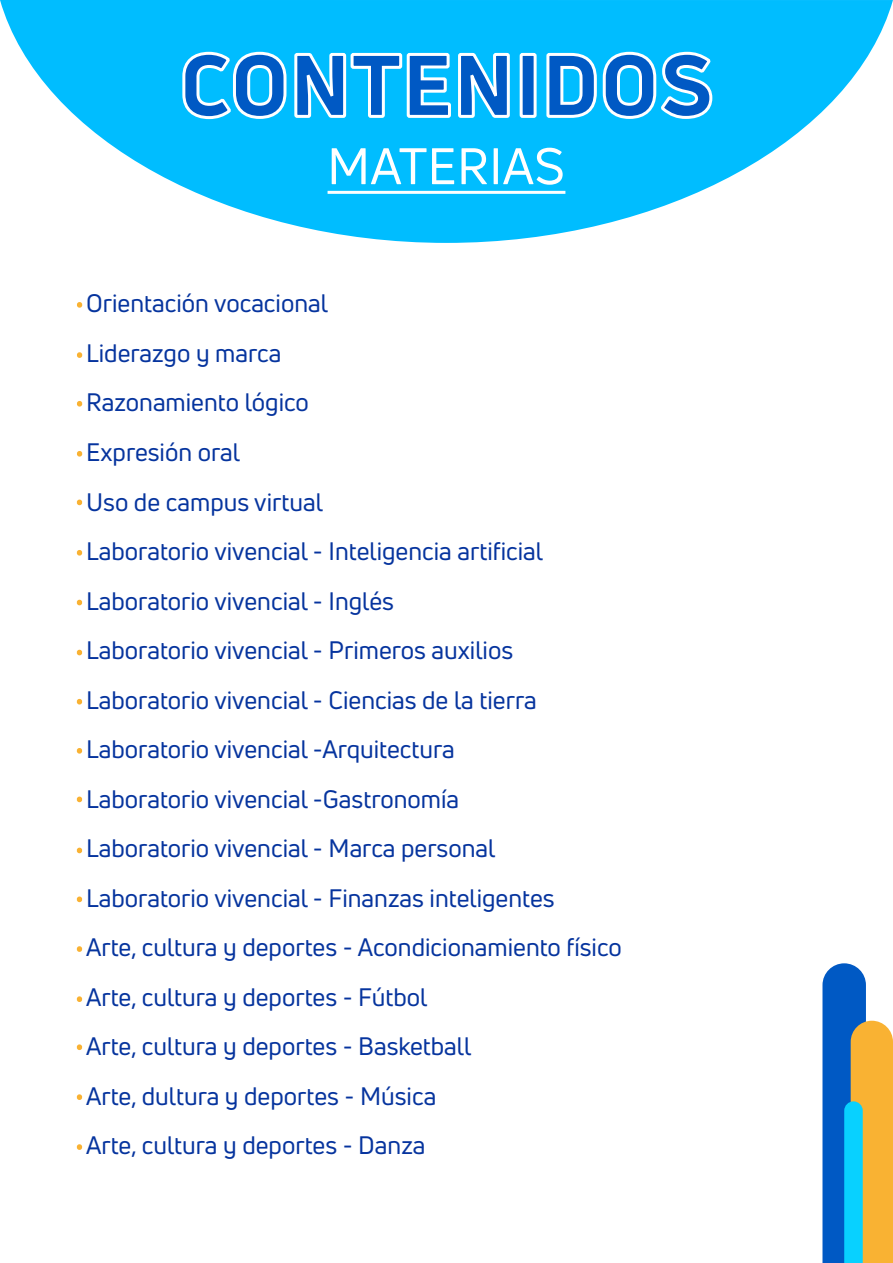
<style>
.page{position:relative;width:893px;height:1263px;background:#fff}
.page>*{position:absolute;margin:0;border:0;box-sizing:border-box;transform-origin:0 0}
.t1{font:800 86.7px "Uni Neue";color:#0059c4}
.t2{font:50.25px "Uni Neue";letter-spacing:.01em;color:#fff}
.t3{font:24.75px/49.5px "Uni Neue";color:#06349e}
</style>
<div class="page">
<svg style="left:0;top:0;width:893px;height:243px;fill:#00bdff"></svg>
<svg style="left:181px;top:50px;width:330px;height:71px;background:#2ec8ff"></svg>
<div style="left:520px;top:53px;width:17px;height:65px;border:3px solid #fff;border-radius:2px"></div>
<svg style="left:545px;top:50px;width:169px;height:70px"></svg>
<svg style="left:822px;top:963px;width:71px;height:300px;background:#789b9a"></svg>
<hr style="left:328px;top:191px;width:237px;height:3px;background:#fff">
<svg style="left:77px;top:302px;width:6px;height:6px"></svg>
<svg style="left:77px;top:352px;width:6px;height:6px"></svg>
<svg style="left:77px;top:401px;width:6px;height:6px"></svg>
<svg style="left:77px;top:451px;width:6px;height:6px"></svg>
<svg style="left:76px;top:500px;width:7px;height:5px"></svg>
<svg style="left:76px;top:550px;width:7px;height:6px"></svg>
<svg style="left:76px;top:600px;width:7px;height:5px"></svg>
<svg style="left:76px;top:650px;width:7px;height:5px"></svg>
<svg style="left:76px;top:699px;width:7px;height:5px"></svg>
<svg style="left:76px;top:748px;width:7px;height:6px"></svg>
<svg style="left:76px;top:796px;width:7px;height:6px"></svg>
<svg style="left:76px;top:848px;width:7px;height:5px"></svg>
<svg style="left:76px;top:896px;width:7px;height:6px"></svg>
<svg style="left:76px;top:946px;width:7px;height:6px"></svg>
<svg style="left:76px;top:996px;width:7px;height:6px"></svg>
<svg style="left:76px;top:1044px;width:7px;height:6px"></svg>
<svg style="left:76px;top:1094px;width:7px;height:6px"></svg>
<svg style="left:76px;top:1144px;width:7px;height:6px"></svg>
<h1 class="t1" style="left:179px;top:27px;width:536px">CONTENIDOS</h1>
<h2 class="t2" style="left:327px;top:135px;width:239px">MATERIAS</h2>
<p class="t3" style="left:86px;top:279px;width:537px">Orientación vocacional<br>Liderazgo y marca<br>Razonamiento lógico<br>Expresión oral<br>Uso de campus virtual<br>Laboratorio vivencial - Inteligencia artificial Laboratorio vivencial - Inglés<br>Laboratorio vivencial - Primeros auxilios Laboratorio vivencial - Ciencias de la tierra Laboratorio vivencial -Arquitectura<br>Laboratorio vivencial -Gastronomía<br>Laboratorio vivencial - Marca personal Laboratorio vivencial - Finanzas inteligentes<br>Arte, cultura y deportes - Acondicionamiento físico Arte, cultura y deportes - Fútbol<br>Arte, cultura y deportes - Basketball<br>Arte, dultura y deportes - Música<br>Arte, cultura y deportes - Danza</p>
</div>
